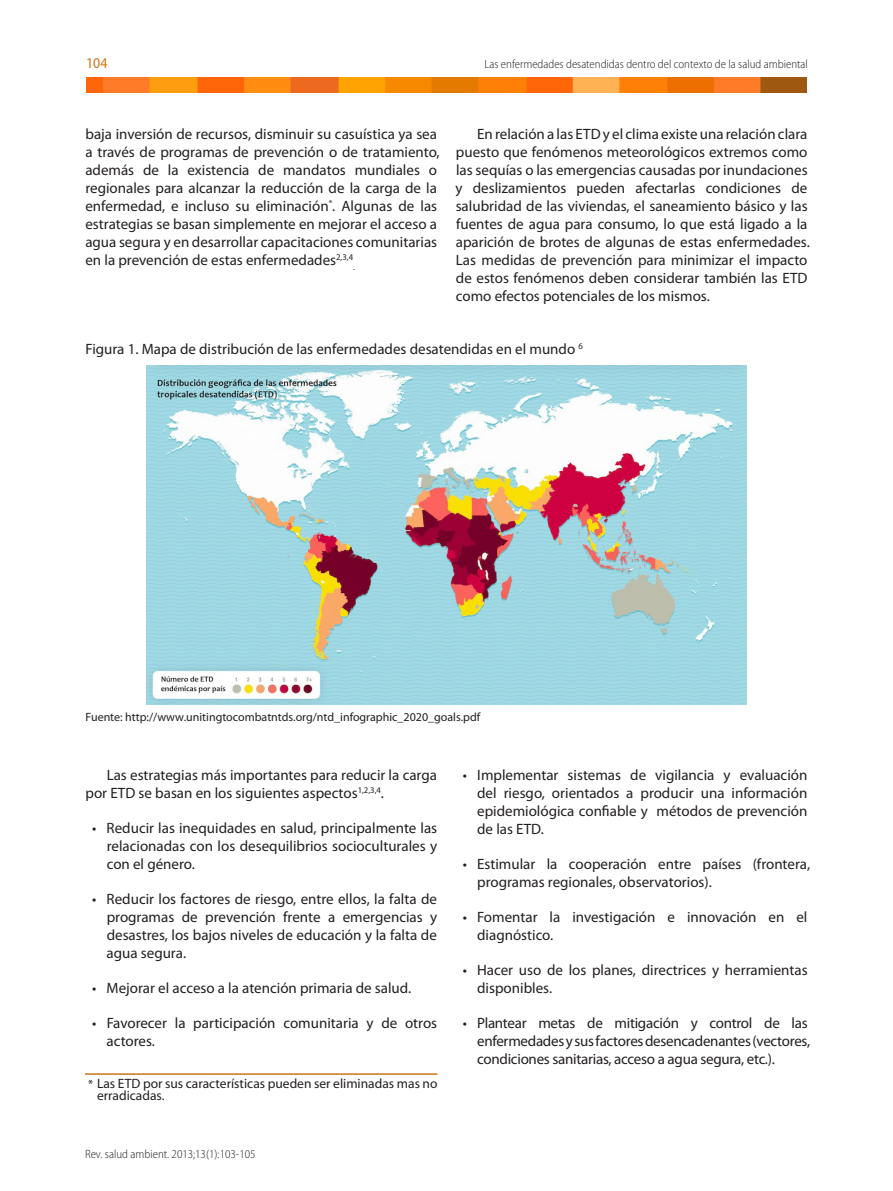
<style>
.page{position:relative;width:893px;height:1191px;background:#fff}
.page>*{position:absolute;margin:0;border:0;box-sizing:border-box;transform-origin:0 0}
.ARTICULO__texto{font:15px/18px "Myriad Pro";color:#231f20}
.ARTICULO__texto-2{font:15px/18px "Myriad Pro";letter-spacing:-.02em;color:#231f20}
.TABLA__título{font:15px "Myriad Pro";color:#231f20}
.Número_de_página{font:semi-condensed 15px "Myriad Pro";color:#cb7616}
.NOTA_al_pie{font:13.5px/12px "Myriad Pro";color:#231f20}
.t1{font:300 semi-condensed 12px "Myriad Pro";color:#231f20}
.TABLA__pie{font:12px "Myriad Pro";color:#231f20}
.ARTICULO__texto-3{font:8.7px "Myriad Pro";color:#231f20}
.s1{font-size:12px}
</style>
<div class="page">
<img style="left:86px;top:77px;width:721px;height:15px">
<img style="left:146px;top:365px;width:601px;height:339px">
<hr style="left:85px;top:1073px;width:352px;height:1px;background:#cb7616">
<p class="Número_de_página" style="left:86px;top:54px;width:23px">104</p>
<p class="t1" style="left:485px;top:57px;width:325px">Las enfermedades desatendidas dentro del contexto de la salud ambiental</p>
<p class="ARTICULO__texto" style="left:85px;top:125px;width:356px">baja inversión de recursos, disminuir su casuística ya sea a través de programas de prevención o de tratamiento, además de la existencia de mandatos mundiales o regionales para alcanzar la reducción de la carga de la enfermedad, e incluso su eliminación<sup>*</sup>. Algunas de las estrategias se basan simplemente en mejorar el acceso a agua segura y en desarrollar capacitaciones comunitarias en la prevención de estas enfermedades<sup>2,3,4</sup></p>
<p class="ARTICULO__texto-3" style="left:353px;top:261px;width:3px">.</p>
<p class="ARTICULO__texto" style="left:455px;top:125px;width:356px;text-indent:22px">En relación a las ETD y el clima existe una relación clara puesto que fenómenos meteorológicos extremos como las sequías o las emergencias causadas por inundaciones y deslizamientos pueden afectarlas condiciones de salubridad de las viviendas, el saneamiento básico y las fuentes de agua para consumo, lo que está ligado a la aparición de brotes de algunas de estas enfermedades.<br>Las medidas de prevención para minimizar el impacto de estos fenómenos deben considerar también las ETD como efectos potenciales de los mismos.</p>
<p class="TABLA__título" style="left:85px;top:340px;width:499px">Figura 1. Mapa de distribución de las enfermedades desatendidas en el mundo <sup>6</sup></p>
<p class="TABLA__pie" style="left:86px;top:710px;width:396px">Fuente: http://www.unitingtocombatntds.org/ntd_infographic_2020_goals.pdf</p>
<p class="ARTICULO__texto" style="left:86px;top:765px;width:353px;text-indent:21px">Las estrategias más importantes para reducir la carga por ETD se basan en los siguientes aspectos<sup>1,2,3,4</sup>.</p>
<p class="ARTICULO__texto" style="left:107px;top:818px;width:332px;text-align:justify;text-indent:-14px">• Reducir las inequidades en salud, principalmente las relacionadas con los desequilibrios socioculturales y con el género.</p>
<p class="ARTICULO__texto" style="left:107px;top:889px;width:332px;text-align:justify;text-indent:-14px">• Reducir los factores de riesgo, entre ellos, la falta de programas de prevención frente a emergencias y desastres, los bajos niveles de educación y la falta de agua segura.</p>
<p class="ARTICULO__texto" style="left:92px;top:978px;width:320px">• Mejorar el acceso a la atención primaria de salud.</p>
<p class="ARTICULO__texto" style="left:107px;top:1013px;width:332px;text-indent:-14px">• Favorecer la participación comunitaria y de otros actores.</p>
<p class="NOTA_al_pie" style="left:97px;top:1076px;width:342px;text-indent:-9px"><span class="s1">*</span> Las ETD por sus características pueden ser eliminadas mas no erradicadas.</p>
<p class="t1" style="left:85px;top:1146px;width:172px">Rev. salud ambient. 2013;13(1):103-105</p>
<p class="ARTICULO__texto" style="left:477px;top:765px;width:332px;text-align:justify;text-indent:-14px">• Implementar sistemas de vigilancia y evaluación del riesgo, orientados a producir una información epidemiológica confiable y métodos de prevención de las ETD.</p>
<p class="ARTICULO__texto" style="left:477px;top:854px;width:334px;text-indent:-14px">• Estimular la cooperación entre países (frontera, programas regionales, observatorios).</p>
<p class="ARTICULO__texto" style="left:477px;top:907px;width:332px;text-indent:-14px">• Fomentar la investigación e innovación en el diagnóstico.</p>
<p class="ARTICULO__texto" style="left:477px;top:960px;width:332px;text-indent:-14px">• Hacer uso de los planes, directrices y herramientas disponibles.</p>
<p class="ARTICULO__texto-2" style="left:477px;top:1013px;width:335px;text-indent:-14px">• Plantear metas de mitigación y control de las enfermedades y sus factores desencadenantes (vectores, condiciones sanitarias, acceso a agua segura, etc.).</p>
</div>
